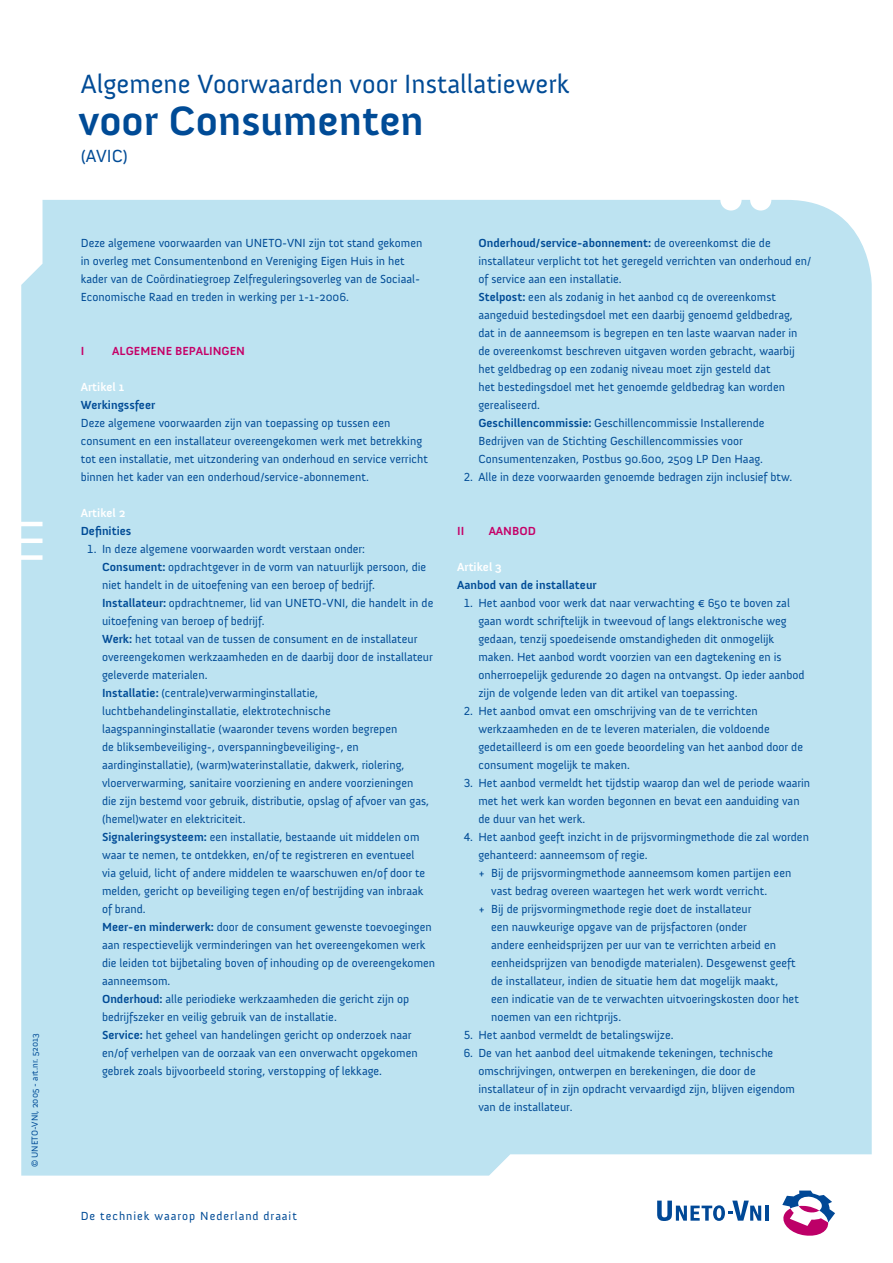
<style>
.page{position:relative;width:893px;height:1263px;background:#fff}
.page>*{position:absolute;margin:0;border:0;box-sizing:border-box;transform-origin:0 0}
.t1{font:700 42px "Anivers";color:#004b96}
.t2{font:27px "Anivers";color:#004b96}
.t3{font:18px "Anivers";color:#004b96}
.t4{font:12px/18px "Anivers";color:#004b96}
.t5{font:700 12px "Anivers";color:#004b96}
.t6{font:12px "Anivers";letter-spacing:.08em;color:#004b96}
.t7{font:700 12px "Anivers";color:#c50067}
.t8{font:700 12px "Anivers";color:#fff}
.t9{font:9px "Anivers";color:#004b96}
.s1{font-weight:700}
</style>
<div class="page">
<div style="left:21px;top:200px;width:851px;height:975px;background:#bde3f1"></div>
<hr style="left:765px;top:1205px;width:3px;height:16px;background:#004896">
<svg style="left:782px;top:1190px;width:53px;height:46px"></svg>
<svg style="left:657px;top:1200px;width:104px;height:21px"></svg>
<p class="t9" style="left:30px;top:1167px;width:135px;rotate:-90deg">© UNETO-VNI, 2005 - art.nr. 52013</p>
<h2 class="t2" style="left:81px;top:69px;width:490px">Algemene Voorwaarden voor Installatiewerk</h2>
<h1 class="t1" style="left:78px;top:98px;width:347px">voor Consumenten</h1>
<h3 class="t3" style="left:81px;top:146px;width:49px">(AVIC)</h3>
<p class="t4" style="left:81px;top:234px;width:343px">Deze algemene voorwaarden van UNETO-VNI zijn tot stand gekomen in overleg met Consumentenbond en Vereniging Eigen Huis in het kader van de Coördinatiegroep Zelfreguleringsoverleg van de Sociaal-Economische Raad en treden in werking per 1-1-2006.</p>
<p class="t7" style="left:81px;top:345px;width:5px">I</p>
<p class="t7" style="left:112px;top:345px;width:134px">ALGEMENE BEPALINGEN</p>
<p class="t8" style="left:81px;top:381px;width:45px">Artikel 1</p>
<p class="t5" style="left:81px;top:399px;width:76px">Werkingssfeer</p>
<p class="t4" style="left:81px;top:414px;width:349px">Deze algemene voorwaarden zijn van toepassing op tussen een consument en een installateur overeengekomen werk met betrekking tot een installatie, met uitzondering van onderhoud en service verricht binnen het kader van een onderhoud/service-abonnement.</p>
<p class="t8" style="left:81px;top:507px;width:46px">Artikel 2</p>
<p class="t5" style="left:81px;top:525px;width:52px">Definities</p>
<p class="t4" style="left:102px;top:540px;width:335px;text-indent:-15px">1. In deze algemene voorwaarden wordt verstaan onder:<br><span class="s1">Consument:</span> opdrachtgever in de vorm van natuurlijk persoon, die niet handelt in de uitoefening van een beroep of bedrijf.<br><span class="s1">Installateur:</span> opdrachtnemer, lid van UNETO-VNI, die handelt in de uitoefening van beroep of bedrijf.<br><span class="s1">Werk:</span> het totaal van de tussen de consument en de installateur overeengekomen werkzaamheden en de daarbij door de installateur geleverde materialen.<br><span class="s1">Installatie:</span> (centrale)verwarminginstallatie, luchtbehandelinginstallatie, elektrotechnische laagspanninginstallatie (waaronder tevens worden begrepen<br>de bliksembeveiliging-, overspanningbeveiliging-, en aardinginstallatie), (warm)waterinstallatie, dakwerk, riolering, vloerverwarming, sanitaire voorziening en andere voorzieningen<br>die zijn bestemd voor gebruik, distributie, opslag of afvoer van gas, (hemel)water en elektriciteit.<br><span class="s1">Signaleringsysteem:</span> een installatie, bestaande uit middelen om waar te nemen, te ontdekken, en/of te registreren en eventueel<br>via geluid, licht of andere middelen te waarschuwen en/of door te melden, gericht op beveiliging tegen en/of bestrijding van inbraak of brand.<br><span class="s1">Meer-en minderwerk:</span> door de consument gewenste toevoegingen aan respectievelijk verminderingen van het overeengekomen werk die leiden tot bijbetaling boven of inhouding op de overeengekomen aanneemsom.<br><span class="s1">Onderhoud:</span> alle periodieke werkzaamheden die gericht zijn op bedrijfszeker en veilig gebruik van de installatie.<br><span class="s1">Service:</span> het geheel van handelingen gericht op onderzoek naar en/of verhelpen van de oorzaak van een onverwacht opgekomen gebrek zoals bijvoorbeeld storing, verstopping of lekkage.</p>
<p class="t4" style="left:478px;top:234px;width:334px"><span class="s1">Onderhoud/service-abonnement:</span> de overeenkomst die de installateur verplicht tot het geregeld verrichten van onderhoud en/ of service aan een installatie.<br><span class="s1">Stelpost:</span> een als zodanig in het aanbod cq de overeenkomst aangeduid bestedingsdoel met een daarbij genoemd geldbedrag, dat in de aanneemsom is begrepen en ten laste waarvan nader in de overeenkomst beschreven uitgaven worden gebracht, waarbij het geldbedrag op een zodanig niveau moet zijn gesteld dat<br>het bestedingsdoel met het genoemde geldbedrag kan worden gerealiseerd.<br><span class="s1">Geschillencommissie:</span> Geschillencommissie Installerende Bedrijven van de Stichting Geschillencommissies voor Consumentenzaken, Postbus 90.600, 2509 LP Den Haag.</p>
<p class="t4" style="left:464px;top:468px;width:330px">2. Alle in deze voorwaarden genoemde bedragen zijn inclusief btw.</p>
<p class="t7" style="left:457px;top:525px;width:9px">II</p>
<p class="t7" style="left:489px;top:525px;width:49px">AANBOD</p>
<p class="t8" style="left:457px;top:561px;width:46px">Artikel 3</p>
<p class="t5" style="left:457px;top:579px;width:141px">Aanbod van de installateur</p>
<p class="t4" style="left:478px;top:594px;width:328px;text-indent:-15px">1. Het aanbod voor werk dat naar verwachting € 650 te boven zal gaan wordt schriftelijk in tweevoud of langs elektronische weg gedaan, tenzij spoedeisende omstandigheden dit onmogelijk maken. Het aanbod wordt voorzien van een dagtekening en is onherroepelijk gedurende 20 dagen na ontvangst. Op ieder aanbod zijn de volgende leden van dit artikel van toepassing.</p>
<p class="t4" style="left:478px;top:702px;width:326px;text-indent:-15px">2. Het aanbod omvat een omschrijving van de te verrichten werkzaamheden en de te leveren materialen, die voldoende gedetailleerd is om een goede beoordeling van het aanbod door de consument mogelijk te maken.</p>
<p class="t4" style="left:478px;top:774px;width:333px;text-indent:-15px">3. Het aanbod vermeldt het tijdstip waarop dan wel de periode waarin met het werk kan worden begonnen en bevat een aanduiding van de duur van het werk.</p>
<p class="t4" style="left:464px;top:828px;width:347px">4. Het aanbod geeft inzicht in de prijsvormingmethode die zal worden</p>
<p class="t4" style="left:478px;top:846px;width:171px">gehanteerd: aanneemsom of regie.</p>
<p class="t4" style="left:478px;top:864px;width:314px">+ Bij de prijsvormingmethode aanneemsom komen partijen een</p>
<p class="t4" style="left:491px;top:882px;width:278px">vast bedrag overeen waartegen het werk wordt verricht.</p>
<p class="t4" style="left:478px;top:900px;width:275px">+ Bij de prijsvormingmethode regie doet de installateur</p>
<p class="t4" style="left:491px;top:918px;width:257px">een nauwkeurige opgave van de prijsfactoren (onder</p>
<p class="t4" style="left:491px;top:936px;width:286px">andere eenheidsprijzen per uur van te verrichten arbeid en</p>
<p class="t4" style="left:491px;top:954px;width:306px">eenheidsprijzen van benodigde materialen). Desgewenst geeft</p>
<p class="t4" style="left:491px;top:972px;width:289px">de installateur, indien de situatie hem dat mogelijk maakt,</p>
<p class="t4" style="left:491px;top:990px;width:309px">een indicatie van de te verwachten uitvoeringskosten door het</p>
<p class="t4" style="left:491px;top:1008px;width:132px">noemen van een richtprijs.</p>
<p class="t4" style="left:464px;top:1026px;width:211px">5. Het aanbod vermeldt de betalingswijze.</p>
<p class="t4" style="left:478px;top:1044px;width:318px;text-indent:-15px">6. De van het aanbod deel uitmakende tekeningen, technische omschrijvingen, ontwerpen en berekeningen, die door de installateur of in zijn opdracht vervaardigd zijn, blijven eigendom van de installateur.</p>
<p class="t6" style="left:81px;top:1210px;width:218px">De techniek waarop Nederland draait</p>
</div>
